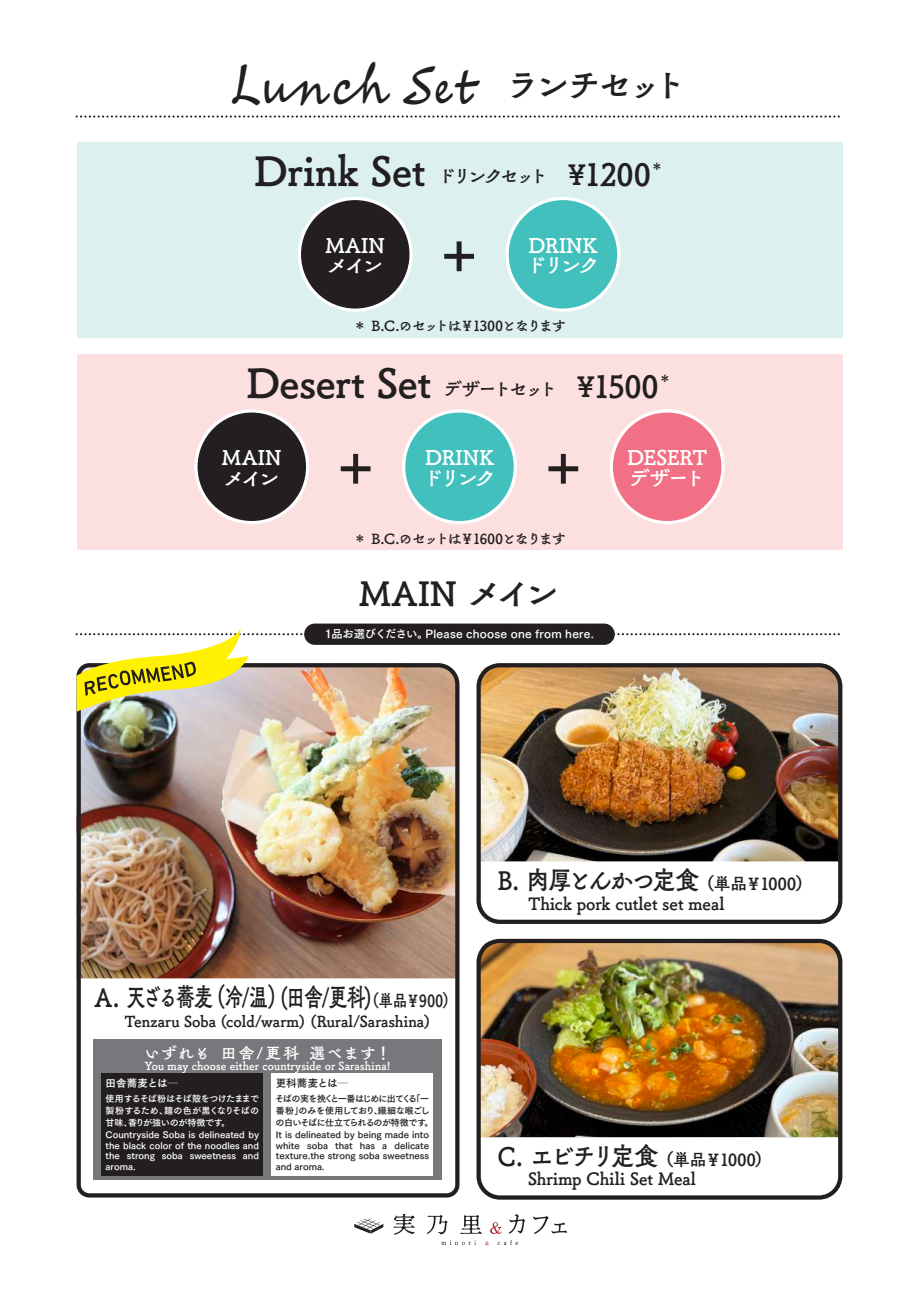
<style>
.page{position:relative;width:919px;height:1289px;background:#fff}
.page>*{position:absolute;margin:0;border:0;box-sizing:border-box;transform-origin:0 0}
.t1{font:43.2px "Tsuku Antique S Go Std B";color:#231f20}
.t2{font:42px "Eric Machat Script";color:#231f20}
.t3{font:36px "Tsuku Antique S Go Std B";letter-spacing:-.005em;color:#231f20}
.t4{font:27.3px "Tsuku Antique S Go Std B";letter-spacing:-.075em;color:#231f20;scale:.9 1}
.t5{font:27.3px "Tsuku Antique S Go Std B";letter-spacing:-.135em;color:#231f20;scale:.9 1}
.t6{font:21.9px/20.9px "Tsuku Antique S Go Std B";letter-spacing:-.015em;color:#fff}
.t7{font:18.15px "Tsuku Antique S Go Std B";color:#231f20}
.t8{font:18px "Tsuku Antique S Go Std B";letter-spacing:.02em;color:#231f20}
.t9{font:18px "Tsuku Antique S Go Std B";letter-spacing:.02em;color:#231f20;scale:.85 1}
.t10{font:16.5px "Tsuku Antique S Go Std B";letter-spacing:.045em;color:#fff}
.t11{font:16.35px "Tsuku Antique S Go Std B";letter-spacing:.01em;color:#231f20}
.t12{font:15px "Tsuku Antique S Go Std B";letter-spacing:-.135em;color:#231f20}
.t13{font:12px "Tsuku Antique S Go Std B";letter-spacing:.015em;color:#fff}
.t14{font:11.25px "Tsuku Go Pro B";letter-spacing:.02em;color:#fff}
.t15{font:10.5px "Tsuku Go Pro B";color:#fff}
.t16{font:10.5px "Tsuku Go Pro B";letter-spacing:-.01em;color:#231f20}
.t17{font:9px/12px "Tsuku Go Pro B";color:#fff}
.t18{font:9px/12px "Tsuku Go Pro B";letter-spacing:-.045em;color:#231f20}
.t19{font:9px/10.5px "Tsuku Go Pro B";color:#231f20;text-align:justify}
.s1{font-family:"Tsuku Antique S Go Std B";font-size:36px}
.s2{font-size:19.5px}
.s3{font-size:30.15px}
.s4{font-size:33px}
.s5{font-size:27.3px}
</style>
<div class="page">
<div style="left:77px;top:142px;width:765px;height:195px;background:#dbf0ef"></div>
<div style="left:77px;top:354px;width:765px;height:196px;background:#fce0e0"></div>
<svg style="left:441px;top:1240px;width:35px;height:4px"></svg>
<svg style="left:497px;top:1240px;width:21px;height:4px"></svg>
<svg style="left:393px;top:1214px;width:21px;height:20px"></svg>
<svg style="left:427px;top:1215px;width:20px;height:19px"></svg>
<svg style="left:460px;top:1215px;width:22px;height:18px"></svg>
<svg style="left:490px;top:1222px;width:12px;height:11px"></svg>
<svg style="left:509px;top:1214px;width:16px;height:19px"></svg>
<svg style="left:533px;top:1216px;width:34px;height:17px"></svg>
<svg style="left:354px;top:1218px;width:29px;height:15px"></svg>
<svg style="left:77px;top:115px;width:763px;height:3px"></svg>
<img style="left:77px;top:711px;width:382px;height:486px">
<div style="left:93px;top:1039px;width:348px;height:140px;background:#76787b"></div>
<div style="left:101px;top:1073px;width:162px;height:102px;background:#231f20"></div>
<div style="left:271px;top:1073px;width:162px;height:102px;background:#fff"></div>
<div style="left:299px;top:198px;width:112px;height:112px;background:#231f20;border-radius:50%"></div>
<div style="left:298px;top:197px;width:114px;height:115px;border:3px solid #fff;border-radius:50%"></div>
<svg style="left:444px;top:241px;width:30px;height:30px"></svg>
<div style="left:507px;top:198px;width:111px;height:112px;background:#42c0bd;border-radius:50%"></div>
<div style="left:505px;top:197px;width:115px;height:115px;border:3px solid #fff;border-radius:50%"></div>
<div style="left:196px;top:411px;width:111px;height:111px;background:#231f20;border-radius:50%"></div>
<div style="left:194px;top:409px;width:115px;height:115px;border:3px solid #fff;border-radius:50%"></div>
<svg style="left:341px;top:454px;width:29px;height:29px"></svg>
<div style="left:403px;top:411px;width:112px;height:111px;background:#42c0bd;border-radius:50%"></div>
<div style="left:402px;top:409px;width:115px;height:115px;border:3px solid #fff;border-radius:50%"></div>
<svg style="left:548px;top:454px;width:30px;height:29px"></svg>
<div style="left:611px;top:411px;width:112px;height:111px;background:#f17085;border-radius:50%"></div>
<div style="left:609px;top:409px;width:115px;height:115px;border:3px solid #fff;border-radius:50%"></div>
<div style="left:304px;top:623px;width:310px;height:22px;background:#231f20;border-radius:11px"></div>
<img style="left:481px;top:711px;width:356px;height:150px">
<div style="left:476px;top:663px;width:366px;height:260px;border:4px solid #231f20;border-radius:21px"></div>
<img style="left:481px;top:943px;width:356px;height:194px">
<div style="left:476px;top:938px;width:366px;height:261px;border:4px solid #231f20;border-radius:21px"></div>
<img style="left:77px;top:628px;width:765px;height:83px">
<h2 class="t2" style="left:231px;top:61px;width:458px">Lunch Set <span class="s1">ランチセット</span></h2>
<h1 class="t1" style="left:254px;top:137px;width:412px">Drink Set <span class="s2">ドリンクセット　</span><span class="s3">¥</span><span class="s4">1200</span><sup>＊</sup></h1>
<h3 class="t6" style="left:325px;top:233px;width:61px">MAINメイン</h3>
<h3 class="t6" style="left:525px;top:233px;width:76px">DRINKドリンク</h3>
<h3 class="t12" style="left:352px;top:314px;width:216px">＊ B.C.のセットは￥1300となります</h3>
<h1 class="t1" style="left:246px;top:349px;width:427px">Desert Set <span class="s2">デザートセット　</span><span class="s3">¥</span><span class="s4">1500</span><sup>＊</sup></h1>
<h3 class="t6" style="left:222px;top:445px;width:61px">MAINメイン</h3>
<h3 class="t6" style="left:422px;top:445px;width:76px">DRINKドリンク</h3>
<h3 class="t6" style="left:627px;top:445px;width:81px">DESERTデザート</h3>
<h3 class="t12" style="left:352px;top:527px;width:215px">＊ B.C.のセットは￥1600となります</h3>
<h3 class="t3" style="left:359px;top:565px;width:202px">MAIN メイン</h3>
<p class="t14" style="left:325px;top:624px;width:270px">1品お選びください。Please choose one from here.</p>
<h3 class="t4" style="left:94px;top:976px;width:310px">A. 天ざる蕎麦（冷/温）(田舎/更科)</h3>
<h3 class="t11" style="left:125px;top:1008px;width:307px">Tenzaru Soba (cold/warm) (Rural/Sarashina)</h3>
<h3 class="t10" style="left:144px;top:1040px;width:249px">いずれも田舎/更科選べます！</h3>
<h3 class="t13" style="left:145px;top:1056px;width:247px">You may choose either countryside or Sarashina!</h3>
<p class="t15" style="left:106px;top:1073px;width:74px">田舎蕎麦とは─</p>
<p class="t17" style="left:106px;top:1091px;width:155px">使用するそば粉はそば殻をつけたままで製粉するため、麺の色が黒くなりそばの甘味、香りが強いのが特徴です。<br>Countryside Soba is delineated by</p>
<p class="t17" style="left:106px;top:1138px;width:155px;line-height:10.5px;text-align:justify">the black color of the noodles and the strong soba sweetness and aroma.</p>
<h3 class="t9" style="left:364px;top:986px;width:111px">（単品￥900）</h3>
<p class="t16" style="left:276px;top:1073px;width:74px">更科蕎麦とは─</p>
<p class="t18" style="left:275px;top:1091px;width:160px">そばの実を挽くと一番はじめに出てくる「一番粉」のみを使用しており、繊細な喉ごしの白いそばに仕立てられるのが特徴です。<br>It is delineated by being made into</p>
<p class="t19" style="left:276px;top:1138px;width:155px">white soba that has a delicate texture.the strong soba sweetness and aroma.</p>
<h3 class="t5" style="left:498px;top:859px;width:226px">B. 肉厚とんかつ定食</h3>
<h3 class="t7" style="left:528px;top:889px;width:198px">Thick pork cutlet set meal</h3>
<h3 class="t8" style="left:696px;top:870px;width:118px">（単品￥1000）</h3>
<h3 class="t8" style="left:498px;top:1145px;width:276px"><span class="s5">C. エビチリ定食</span>（単品￥1000）</h3>
<h3 class="t7" style="left:528px;top:1164px;width:169px">Shrimp Chili Set Meal</h3>
</div>
